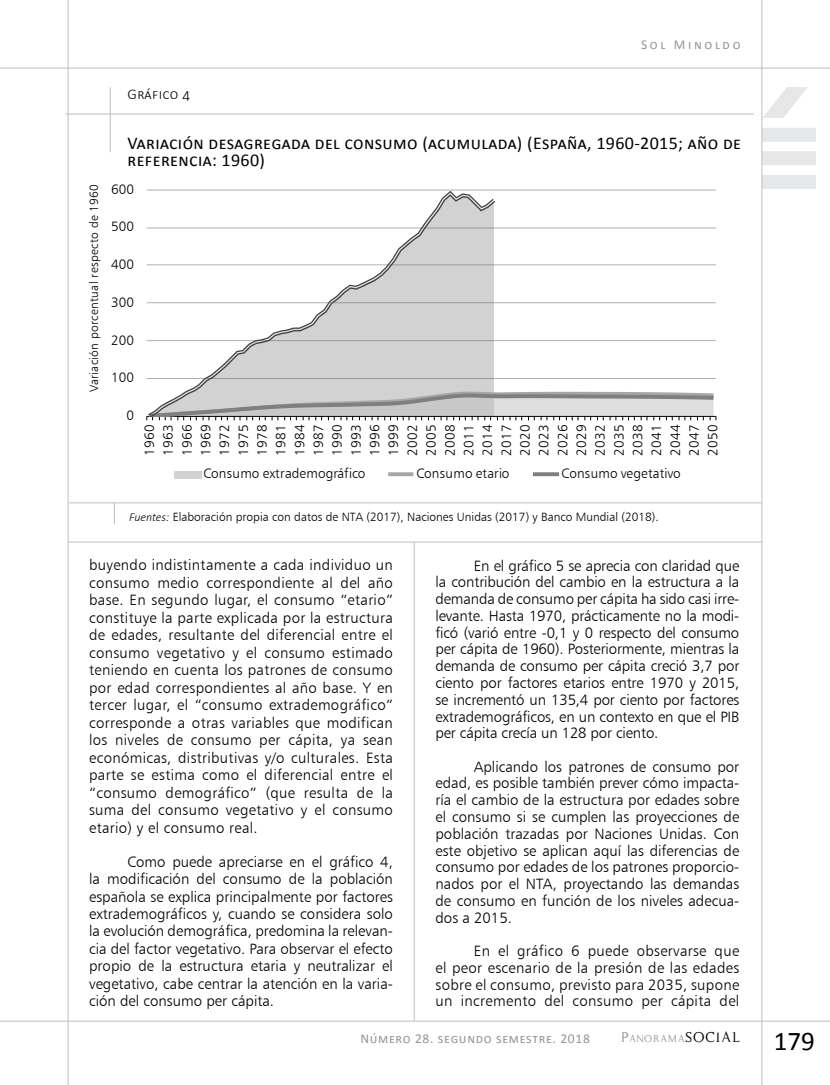
<style>
.page{position:relative;width:830px;height:1085px;background:#fff}
.page>*{position:absolute;margin:0;border:0;box-sizing:border-box;transform-origin:0 0}
.t1{font:27px "Calibri";color:#000}
.t2{font:18px/16.5px "Calibri";letter-spacing:.02em;color:#000}
.t3{font:15px/17.4px "Humanist 777 BT Light B";color:#000;text-align:justify}
.t4{font:300 15px "Calibri";letter-spacing:.025em;color:#000}
.t5{font:13.65px/18.8px "Humanist 777 BT Light B";letter-spacing:.01em;color:#000;text-align:justify}
.t6{font:13.5px "Calibri";letter-spacing:.05em;color:#939598}
.t7{font:13.5px "Calibri";letter-spacing:.2em;color:#939598}
.t8{font:12px "Humanist 777 BT Light B";color:#000}
.t9{font:12px "Humanist 777 BT Light B";letter-spacing:.025em;color:#000}
.t10{font:11.55px "Kopy Katt Kut";letter-spacing:.07em;color:#939598}
.s1{font-family:"Calibri";font-weight:300;font-style:italic}
.s2{font-size:16.5px}
.s3{font-size:16.5px;color:#000}
</style>
<div class="page">
<svg style="left:762px;top:87px;width:45px;height:31px"></svg>
<div style="left:762px;top:128px;width:53px;height:13px;background:#e5e7e8"></div>
<div style="left:762px;top:151px;width:53px;height:14px;background:#e5e7e8"></div>
<div style="left:762px;top:175px;width:53px;height:14px;background:#e5e7e8"></div>
<hr style="left:761px;top:0;width:1px;height:1084px;background:#bcbec0">
<hr style="left:0;top:68px;width:829px;height:1px;background:#bcbec0">
<hr style="left:68px;top:0;width:1px;height:1084px;background:#bcbec0">
<hr style="left:0;top:1020px;width:829px;height:1px;background:#bcbec0">
<hr style="left:65px;top:114px;width:688px;height:1px;background:#bcbec0">
<hr style="left:110px;top:87px;width:1px;height:65px;background:#bcbec0">
<hr style="left:147px;top:378px;width:568px;height:1px;background:#b0b0b0">
<hr style="left:147px;top:340px;width:568px;height:1px;background:#b9b9b9">
<hr style="left:147px;top:302px;width:568px;height:1px;background:#c3c3c3">
<hr style="left:147px;top:264px;width:568px;height:1px;background:#ccc">
<hr style="left:147px;top:227px;width:568px;height:1px;background:#d3d3d3">
<hr style="left:147px;top:189px;width:568px;height:1px;background:#dcdcdc">
<svg style="left:146px;top:391px;width:571px;height:29px"></svg>
<svg style="left:148px;top:191px;width:347px;height:226px"></svg>
<div style="left:174px;top:471px;width:27px;height:8px;background:#d2d2d2"></div>
<svg style="left:388px;top:472px;width:25px;height:4px"></svg>
<svg style="left:532px;top:472px;width:27px;height:4px"></svg>
<svg style="left:114px;top:503px;width:1px;height:20px"></svg>
<hr style="left:69px;top:502px;width:692px;height:1px;background:#bcbec0">
<hr style="left:413px;top:542px;width:1px;height:478px;background:#bcbec0">
<hr style="left:68px;top:541px;width:694px;height:1px;background:#bcbec0">
<p class="t7" style="left:640px;top:37px;width:101px">Sol Minoldo</p>
<p class="t9" style="left:87px;top:392px;width:210px;rotate:-90deg">Variación porcentual respecto de 1960</p>
<p class="t4" style="left:127px;top:84px;width:64px">Gráfico 4</p>
<p class="t2" style="left:127px;top:134px;width:615px">Variación desagregada del consumo (acumulada) (España, 1960-2015; año de referencia: 1960)</p>
<p class="t5" style="left:111px;top:179px;width:25px">600</p>
<p class="t5" style="left:111px;top:217px;width:25px">500</p>
<p class="t5" style="left:111px;top:255px;width:25px">400</p>
<p class="t5" style="left:111px;top:292px;width:25px">300</p>
<p class="t5" style="left:111px;top:330px;width:25px">200</p>
<p class="t5" style="left:111px;top:368px;width:25px">100</p>
<p class="t5" style="left:126px;top:405px;width:9px">0</p>
<p class="t5" style="left:140px;top:455px;width:32px;rotate:-90deg">1960<br>1963<br>1966<br>1969<br>1972<br>1975<br>1978<br>1981<br>1984<br>1987<br>1990<br>1993<br>1996<br>1999<br>2002<br>2005<br>2008<br>2011<br>2014<br>2017<br>2020<br>2023<br>2026<br>2029<br>2032<br>2035<br>2038<br>2041<br>2044<br>2047<br>2050</p>
<p class="t5" style="left:203px;top:464px;width:163px">Consumo extrademográfico</p>
<p class="t5" style="left:416px;top:464px;width:94px">Consumo etario</p>
<p class="t5" style="left:561px;top:464px;width:121px">Consumo vegetativo</p>
<p class="t8" style="left:129px;top:509px;width:531px"><span class="s1">Fuentes:</span> Elaboración propia con datos de NTA (2017), Naciones Unidas (2017) y Banco Mundial (2018).</p>
<p class="t3" style="left:89px;top:556px;width:305px">buyendo indistintamente a cada individuo un consumo medio correspondiente al del año base. En segundo lugar, el consumo “etario” constituye la parte explicada por la estructura de edades, resultante del diferencial entre el consumo vegetativo y el consumo estimado teniendo en cuenta los patrones de consumo por edad correspondientes al año base. Y en tercer lugar, el “consumo extrademográfico” corresponde a otras variables que modifican los niveles de consumo per cápita, ya sean económicas, distributivas y/o culturales. Esta parte se estima como el diferencial entre el “consumo demográfico” (que resulta de la suma del consumo vegetativo y el consumo etario) y el consumo real.</p>
<p class="t3" style="left:89px;top:852px;width:305px;text-indent:38px">Como puede apreciarse en el gráfico 4, la modificación del consumo de la población española se explica principalmente por factores extrademográficos y, cuando se considera solo la evolución demográfica, predomina la relevan&shy;cia del factor vegetativo. Para observar el efecto propio de la estructura etaria y neutralizar el vegetativo, cabe centrar la atención en la varia&shy;ción del consumo per cápita.</p>
<p class="t3" style="left:435px;top:556px;width:305px;line-height:16.8px;text-indent:38px">En el gráfico 5 se aprecia con claridad que la contribución del cambio en la estructura a la demanda de consumo per cápita ha sido casi irre&shy;levante. Hasta 1970, prácticamente no la modi&shy;ficó (varió entre -0,1 y 0 respecto del consumo per cápita de 1960). Posteriormente, mientras la demanda de consumo per cápita creció 3,7 por ciento por factores etarios entre 1970 y 2015, se incrementó un 135,4 por ciento por factores extrademográficos, en un contexto en que el PIB per cápita crecía un 128 por ciento.</p>
<p class="t3" style="left:435px;top:757px;width:305px;line-height:16.8px;text-indent:38px">Aplicando los patrones de consumo por edad, es posible también prever cómo impacta&shy;ría el cambio de la estructura por edades sobre el consumo si se cumplen las proyecciones de población trazadas por Naciones Unidas. Con este objetivo se aplican aquí las diferencias de consumo por edades de los patrones proporcio&shy;nados por el NTA, proyectando las demandas de consumo en función de los niveles adecua&shy;dos a 2015.</p>
<p class="t3" style="left:435px;top:941px;width:305px;line-height:16.8px;text-indent:38px">En el gráfico 6 puede observarse que el peor escenario de la presión de las edades sobre el consumo, previsto para 2035, supone un incremento del consumo per cápita del</p>
<p class="t6" style="left:360px;top:1030px;width:231px">Número 28. segundo semestre. 2018</p>
<p class="t10" style="left:620px;top:1030px;width:120px"><span class="s2">P</span>ANORAMA<span class="s3">SOCIAL</span></p>
<h1 class="t1" style="left:773px;top:1023px;width:43px">179</h1>
</div>
